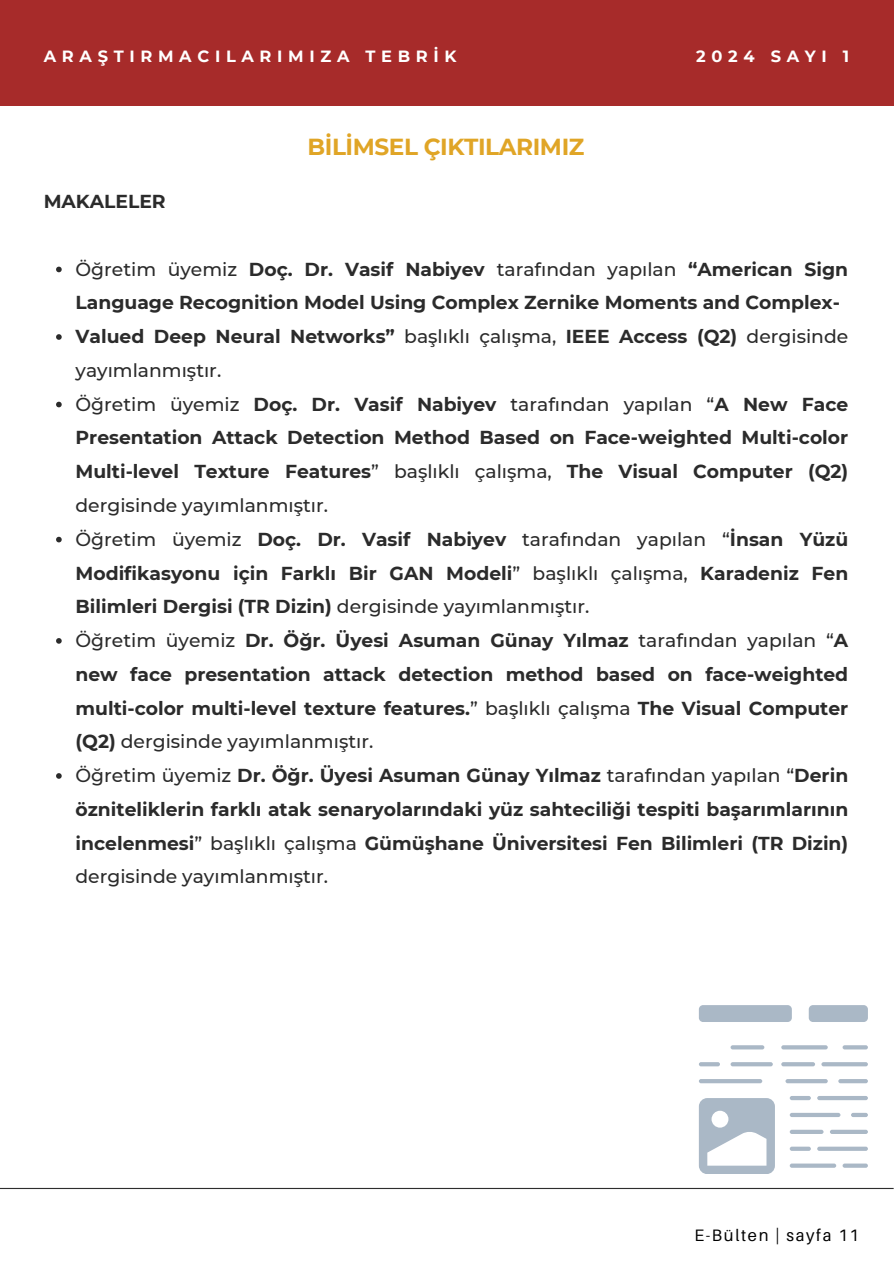
<style>
.page{position:relative;width:894px;height:1264px;background:#fff}
.page>*{position:absolute;margin:0;border:0;box-sizing:border-box;transform-origin:0 0}
.t1{font:700 23.1px "Montserrat";letter-spacing:-.02em;color:#e0a526}
.t2{font:700 18.75px/33.8px "Montserrat";color:#2b2b2b;text-align:justify}
.t3{font:500 18.75px/33.8px "Montserrat";color:#2b2b2b}
.t4{font:16.5px "Aileron";letter-spacing:.1em;color:#000}
.t5{font:700 16.2px "Montserrat";letter-spacing:.35em;color:#fff}
.s1{font-weight:500}
.s2{font-weight:700}
</style>
<div class="page">
<svg style="left:698px;top:1005px;width:169px;height:168px"></svg>
<hr style="left:0;top:1187px;width:893px;height:1px;background:#2e2e2e">
<div style="left:0;top:0;width:893px;height:106px;background:#a72b2a"></div>
<svg style="left:56px;top:267px;width:6px;height:5px"></svg>
<svg style="left:56px;top:334px;width:6px;height:6px"></svg>
<svg style="left:56px;top:402px;width:6px;height:5px"></svg>
<svg style="left:56px;top:537px;width:6px;height:5px"></svg>
<svg style="left:56px;top:638px;width:6px;height:5px"></svg>
<svg style="left:56px;top:773px;width:6px;height:5px"></svg>
<p class="t5" style="left:44px;top:47px;width:414px">ARAŞTIRMACILARIMIZA TEBRİK</p>
<p class="t5" style="left:696px;top:47px;width:154px">2024 SAYI 1</p>
<h4 class="t2" style="left:44px;top:184px;width:123px">MAKALELER</h4>
<p class="t1" style="left:307px;top:133px;width:278px">BİLİMSEL ÇIKTILARIMIZ</p>
<h2 class="t2" style="left:75px;top:252px;width:774px"><span class="s1">Öğreti m üyemiz</span> Doç. Dr. Vasif Nabiyev <span class="s1">tarafından yapılan</span> “American Sign<br>Language Recognition Model Using Complex Zernike Moments and Complex-</h2>
<p class="t3" style="left:75px;top:319px;width:774px"><span class="s2">Valued Deep Neural Networks”</span> başlıklı çalışma, <span class="s2">IEEE Access (Q2)</span> dergisi nde yayımlanmıştır.</p>
<p class="t2" style="left:75px;top:387px;width:774px"><span class="s1">Öğreti m üyemiz</span> Doç. Dr. Vasif Nabiyev <span class="s1">tarafından yapılan “</span>A New Face Presentation Attack Detection Method Based on Face-weighted Multi-color Multi-level Texture Features<span class="s1">” başlıklı çalışma,</span> The Visual Computer (Q2) <span class="s1">dergisi nde yayımlanmıştır.</span></p>
<p class="t2" style="left:75px;top:522px;width:774px"><span class="s1">Öğreti m üyemiz</span> Doç. Dr. Vasif Nabiyev <span class="s1">tarafından yapılan “</span>İnsan Yüzü Modifikasyonu için Farklı Bir GAN Modeli<span class="s1">” başlıklı çalışma,</span> Karadeniz Fen Bilimleri Dergisi (TR Dizin) <span class="s1">dergisi nde yayımlanmıştır.</span></p>
<p class="t2" style="left:75px;top:623px;width:774px"><span class="s1">Öğreti m üyemiz</span> Dr. Öğr. Üyesi Asuman Günay Yılmaz <span class="s1">tarafından yapılan “</span>A new face presentation attack detection method based on face-weighted multi-color multi-level texture features.<span class="s1">” başlıklı çalışma</span> The Visual Computer (Q2) <span class="s1">dergisi nde yayımlanmıştır.</span></p>
<p class="t2" style="left:75px;top:758px;width:774px"><span class="s1">Öğreti m üyemiz</span> Dr. Öğr. Üyesi Asuman Günay Yılmaz <span class="s1">tarafından yapılan “</span>Derin özniteliklerin farklı atak senaryolarındaki yüz sahteciliği tespiti başarımlarının incelenmesi<span class="s1">” başlıklı çalışma</span> Gümüşhane Üniversitesi Fen Bilimleri (TR Dizin) <span class="s1">dergisi nde yayımlanmıştır.</span></p>
<p class="t4" style="left:694px;top:1224px;width:166px">E-Bülten | sayfa 11</p>
</div>
